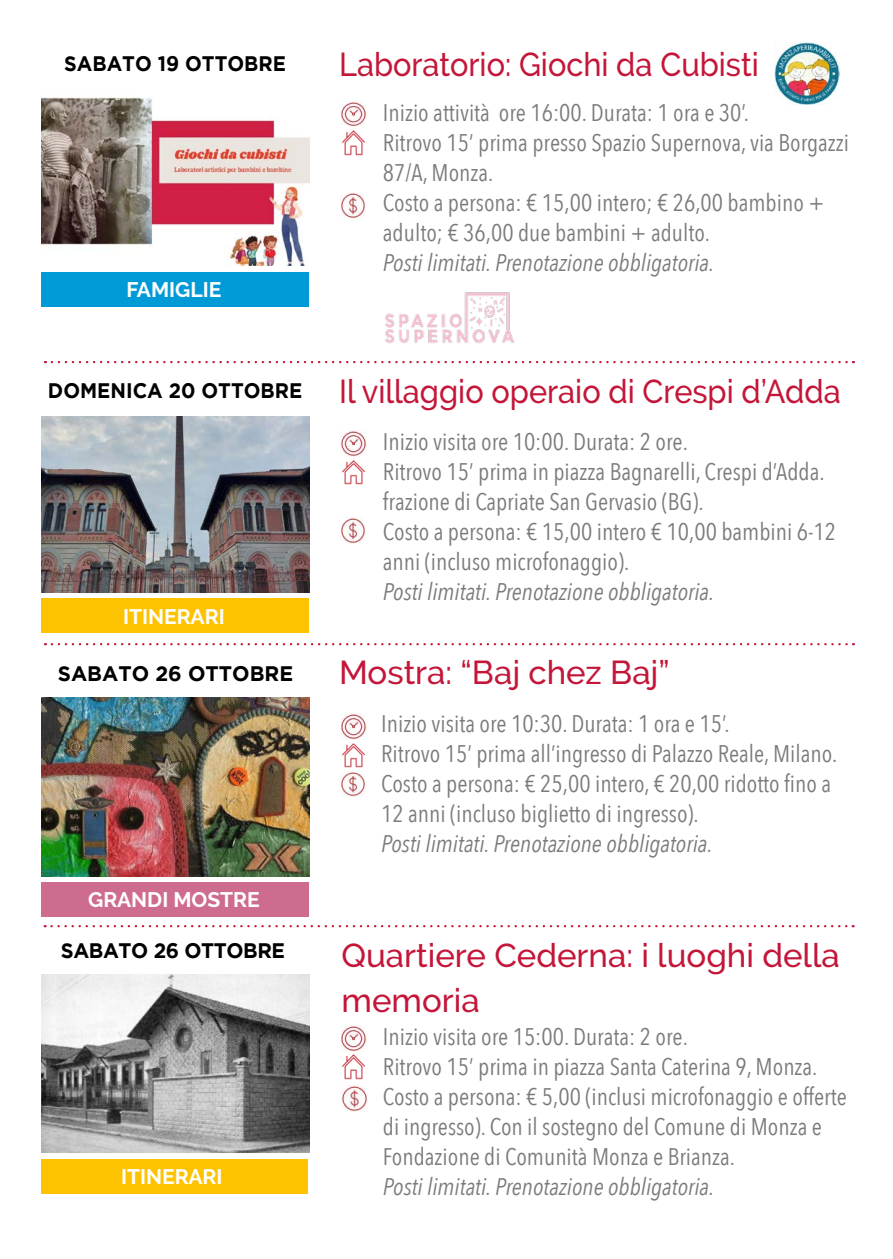
<style>
.page{position:relative;width:893px;height:1259px;background:#fff}
.page>*{position:absolute;margin:0;border:0;box-sizing:border-box;transform-origin:0 0}
.t1{font:500 33px "Raleway";color:#c41639;scale:.93 1}
.t2{font:500 33px/45px "Raleway";color:#c41639}
.t3{font:24px/30px "Avenir Next Condensed";color:#7c7b7b}
.t4{font:italic 24px "Avenir Next Condensed";color:#7c7b7b}
.t5{font:700 21px "Raleway";color:#fff}
.t6{font:700 21px "Gotham";color:#000;scale:.94 1}
.t7{font:700 21px "Gotham";letter-spacing:-.02em;color:#000;scale:.96 1}
.t8{font:700 21px "Gotham";color:#000}
</style>
<div class="page">
<img style="left:342px;top:1086px;width:25px;height:25px">
<img style="left:341px;top:1054px;width:25px;height:25px">
<img style="left:341px;top:1025px;width:25px;height:26px">
<div style="left:42px;top:1159px;width:266px;height:34px;background:#fdc300"></div>
<img style="left:42px;top:974px;width:267px;height:178px">
<svg style="left:45px;top:925px;width:809px;height:2px"></svg>
<img style="left:340px;top:771px;width:26px;height:26px">
<img style="left:341px;top:743px;width:25px;height:25px">
<img style="left:340px;top:714px;width:26px;height:25px">
<div style="left:41px;top:882px;width:268px;height:34px;background:#ce6c8f"></div>
<img style="left:41px;top:697px;width:268px;height:179px">
<svg style="left:52px;top:643px;width:802px;height:2px"></svg>
<img style="left:340px;top:518px;width:26px;height:25px">
<img style="left:341px;top:460px;width:25px;height:24px">
<img style="left:341px;top:430px;width:25px;height:26px">
<div style="left:41px;top:599px;width:268px;height:34px;background:#fdc300"></div>
<img style="left:41px;top:417px;width:268px;height:175px">
<svg style="left:52px;top:361px;width:802px;height:2px"></svg>
<img style="left:340px;top:193px;width:26px;height:25px">
<img style="left:341px;top:130px;width:25px;height:25px">
<img style="left:341px;top:101px;width:25px;height:26px">
<div style="left:41px;top:272px;width:268px;height:34px;background:#009bd7"></div>
<img style="left:385px;top:292px;width:130px;height:52px">
<img style="left:774px;top:43px;width:65px;height:62px">
<img style="left:41px;top:97px;width:268px;height:169px">
<p class="t6" style="left:64px;top:51px;width:237px">SABATO 19 OTTOBRE</p>
<p class="t1" style="left:339px;top:45px;width:453px">Laboratorio: Giochi da Cubisti</p>
<p class="t5" style="left:127px;top:277px;width:96px">FAMIGLIE</p>
<p class="t3" style="left:383px;top:96px;width:368px">Inizio attività ore 16:00. Durata: 1 ora e 30’.</p>
<p class="t3" style="left:383px;top:126px;width:468px">Ritrovo 15’ prima presso Spazio Supernova, via Borgazzi<br>87/A, Monza.</p>
<p class="t3" style="left:383px;top:186px;width:443px">Costo a persona: € 15,00 intero; € 26,00 bambino + adulto; € 36,00 due bambini + adulto.</p>
<p class="t4" style="left:383px;top:248px;width:333px">Posti limitati. Prenotazione obbligatoria.</p>
<p class="t6" style="left:48px;top:378px;width:272px">DOMENICA 20 OTTOBRE</p>
<p class="t1" style="left:339px;top:372px;width:541px">Il villaggio operaio di Crespi d’Adda</p>
<p class="t5" style="left:123px;top:604px;width:103px">ITINERARI</p>
<p class="t3" style="left:383px;top:425px;width:306px">Inizio visita ore 10:00. Durata: 2 ore.</p>
<p class="t3" style="left:383px;top:455px;width:443px">Ritrovo 15’ prima in piazza Bagnarelli, Crespi d’Adda. frazione di Capriate San Gervasio (BG).</p>
<p class="t3" style="left:383px;top:515px;width:455px">Costo a persona: € 15,00 intero € 10,00 bambini 6-12 anni (incluso microfonaggio).</p>
<p class="t4" style="left:383px;top:577px;width:333px">Posti limitati. Prenotazione obbligatoria.</p>
<p class="t8" style="left:58px;top:662px;width:237px">SABATO 26 OTTOBRE</p>
<p class="t2" style="left:339px;top:650px;width:332px">Mostra: “Baj chez Baj”</p>
<p class="t5" style="left:88px;top:888px;width:173px">GRANDI MOSTRE</p>
<p class="t7" style="left:61px;top:938px;width:235px">SABATO 26 OTTOBRE</p>
<p class="t5" style="left:121px;top:1164px;width:103px">ITINERARI</p>
<p class="t3" style="left:381px;top:707px;width:350px">Inizio visita ore 10:30. Durata: 1 ora e 15’.</p>
<p class="t3" style="left:381px;top:737px;width:458px">Ritrovo 15’ prima all’ingresso di Palazzo Reale, Milano.</p>
<p class="t3" style="left:381px;top:767px;width:451px">Costo a persona: € 25,00 intero, € 20,00 ridotto fino a<br>12 anni (incluso biglietto di ingresso).</p>
<p class="t4" style="left:381px;top:829px;width:333px">Posti limitati. Prenotazione obbligatoria.</p>
<p class="t2" style="left:341px;top:933px;width:500px">Quartiere Cederna: i luoghi della memoria</p>
<p class="t3" style="left:383px;top:1020px;width:306px">Inizio visita ore 15:00. Durata: 2 ore.</p>
<p class="t3" style="left:383px;top:1050px;width:436px">Ritrovo 15’ prima in piazza Santa Caterina 9, Monza.</p>
<p class="t3" style="left:383px;top:1080px;width:466px">Costo a persona: € 5,00 (inclusi microfonaggio e offerte di ingresso). Con il sostegno del Comune di Monza e<br>Fondazione di Comunità Monza e Brianza.</p>
<p class="t4" style="left:383px;top:1172px;width:333px">Posti limitati. Prenotazione obbligatoria.</p>
</div>
